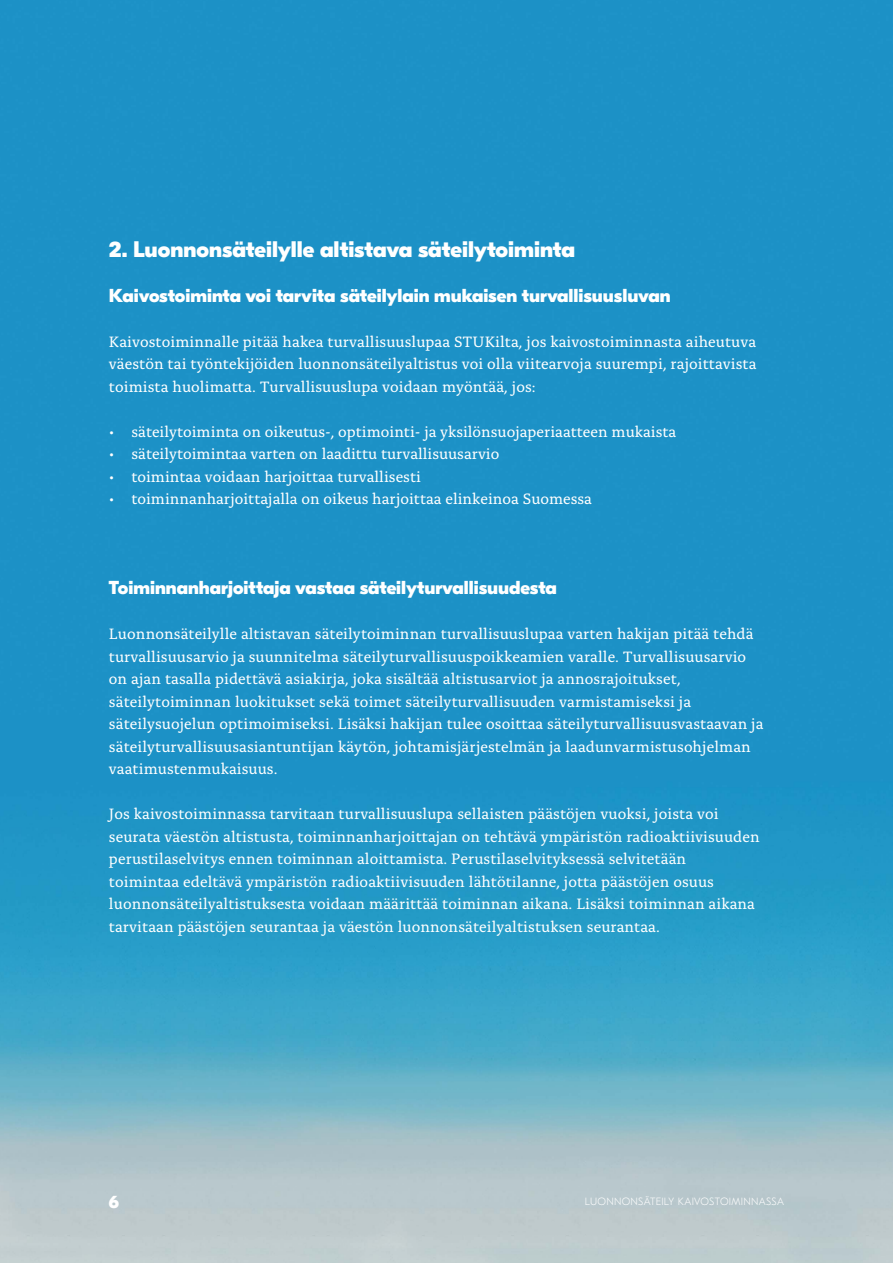
<style>
.page{position:relative;width:893px;height:1263px;background:#fff}
.page>*{position:absolute;margin:0;border:0;box-sizing:border-box;transform-origin:0 0}
.t1{font:800 22.5px "GT Eesti Display";color:#fff}
.t2{font:800 18.75px "GT Eesti Display";color:#fff}
.t3{font:800 18px "GT Eesti Display";color:#fff}
.P_1{font:15.75px/22.5px "Alda OT";letter-spacing:.005em;color:#fff}
.t4{font:100 10.5px "GT Eesti Text";letter-spacing:.025em;color:#fff}
</style>
<div class="page">
<img style="left:0;top:0;width:893px;height:1263px">
<h2 class="t1" style="left:109px;top:236px;width:467px">2. Luonnonsäteilylle altistava säteilytoiminta</h2>
<h3 class="t2" style="left:109px;top:285px;width:563px">Kaivostoiminta voi tarvita säteilylain mukaisen turvallisuusluvan</h3>
<p class="P_1" style="left:109px;top:331px;width:649px;text-align:justify">Kaivostoiminnalle pitää hakea turvallisuuslupaa STUKilta, jos kaivostoiminnasta aiheutuva väestön tai työntekijöiden luonnonsäteilyaltistus voi olla viitearvoja suurempi, rajoittavista toimista huolimatta. Turvallisuuslupa voidaan myöntää, jos:</p>
<p class="P_1" style="left:109px;top:421px;width:569px">• säteilytoiminta on oikeutus-, optimointi- ja yksilönsuojaperiaatteen mukaista</p>
<p class="P_1" style="left:109px;top:444px;width:392px">• säteilytoimintaa varten on laadittu turvallisuusarvio</p>
<p class="P_1" style="left:109px;top:466px;width:313px">• toimintaa voidaan harjoittaa turvallisesti</p>
<p class="P_1" style="left:109px;top:489px;width:484px">• toiminnanharjoittajalla on oikeus harjoittaa elinkeinoa Suomessa</p>
<h3 class="t2" style="left:109px;top:577px;width:449px">Toiminnanharjoittaja vastaa säteilyturvallisuudesta</h3>
<p class="P_1" style="left:109px;top:624px;width:656px">Luonnonsäteilylle altistavan säteilytoiminnan turvallisuuslupaa varten hakijan pitää tehdä turvallisuusarvio ja suunnitelma säteilyturvallisuuspoikkeamien varalle. Turvallisuusarvio on ajan tasalla pidettävä asiakirja, joka sisältää altistusarviot ja annosrajoitukset, säteilytoiminnan luokitukset sekä toimet säteilyturvallisuuden varmistamiseksi ja säteilysuojelun optimoimiseksi. Lisäksi hakijan tulee osoittaa säteilyturvallisuusvastaavan ja säteilyturvallisuusasiantuntijan käytön, johtamisjärjestelmän ja laadunvarmistusohjelman vaatimustenmukaisuus.</p>
<p class="P_1" style="left:109px;top:804px;width:652px">Jos kaivostoiminnassa tarvitaan turvallisuuslupa sellaisten päästöjen vuoksi, joista voi seurata väestön altistusta, toiminnanharjoittajan on tehtävä ympäristön radioaktiivisuuden perustilaselvitys ennen toiminnan aloittamista. Perustilaselvityksessä selvitetään toimintaa edeltävä ympäristön radioaktiivisuuden lähtötilanne, jotta päästöjen osuus luonnonsäteilyaltistuksesta voidaan määrittää toiminnan aikana. Lisäksi toiminnan aikana tarvitaan päästöjen seurantaa ja väestön luonnonsäteilyaltistuksen seurantaa.</p>
<p class="t3" style="left:109px;top:1192px;width:12px">6</p>
<p class="t4" style="left:585px;top:1196px;width:201px">LUONNONSÄTEILY KAIVOSTOIMINNASSA</p>
</div>
